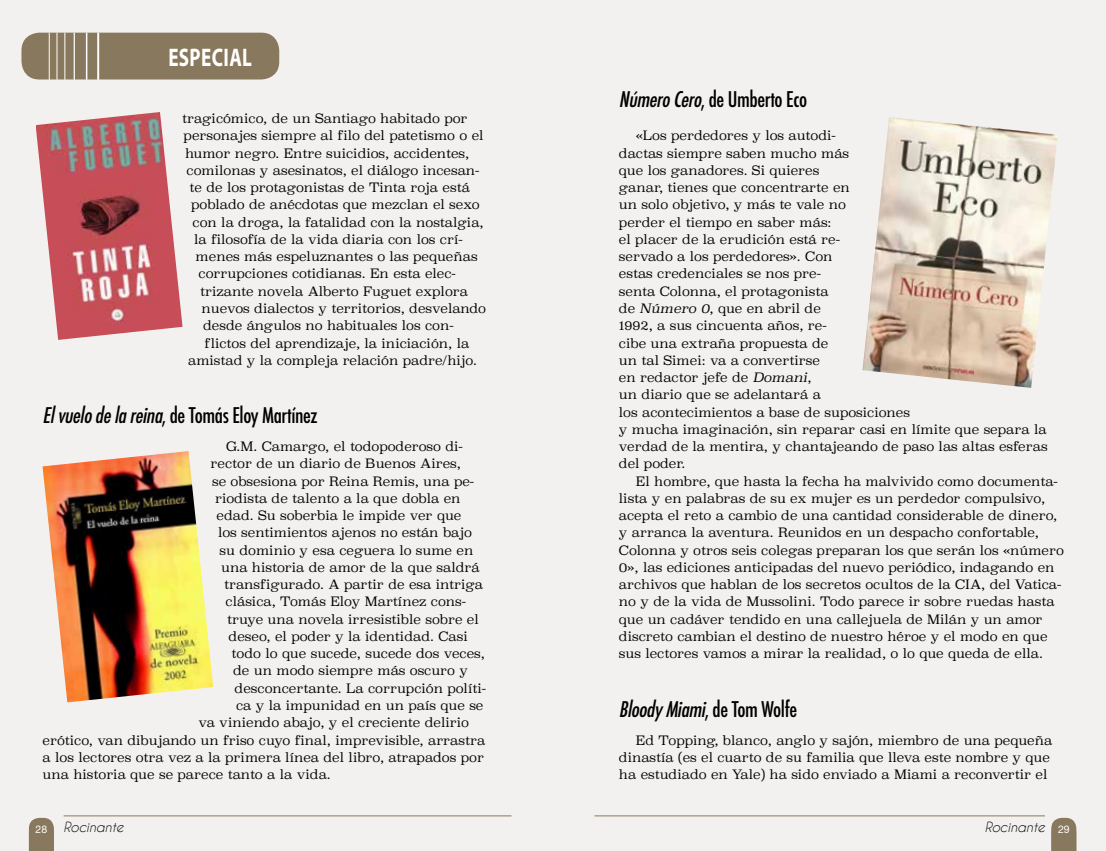
<style>
.page{position:relative;width:1106px;height:851px;background:#fff}
.page>*{position:absolute;margin:0;border:0;box-sizing:border-box;transform-origin:0 0}
.t1{font:700 25.5px "Myriad Pro";letter-spacing:.02em;color:#fff;scale:.75 1}
.t2{font:500 condensed 21px "Futura";letter-spacing:-.02em;color:#000}
.t3{font:italic 500 condensed 21px "Futura";color:#000}
.t4{font:italic 13.2px "Caviar Dreams";color:#000}
.t5{font:12.75px/17.2px "Superclarendon Lt";color:#000}
.s1{font-style:italic}
.s2{font-style:normal}
</style>
<div class="page">
<div style="left:0;top:0;width:553px;height:850px;background:#f3f1ef"></div>
<div style="left:553px;top:0;width:553px;height:850px;background:#f3f1ef"></div>
<div style="left:21px;top:33px;width:258px;height:46px;background:#88785d;border-radius:18px"></div>
<hr style="left:57px;top:33px;width:1px;height:47px;background:#fff">
<hr style="left:49px;top:33px;width:1px;height:47px;background:#fff">
<hr style="left:64px;top:33px;width:1px;height:47px;background:#fff">
<hr style="left:74px;top:33px;width:1px;height:47px;background:#fff">
<hr style="left:86px;top:33px;width:1px;height:47px;background:#fff">
<hr style="left:97px;top:33px;width:2px;height:47px;background:#fff">
<img style="left:36px;top:112px;width:146px;height:228px">
<img style="left:43px;top:451px;width:170px;height:251px">
<img style="left:862px;top:117px;width:195px;height:271px">
<svg style="left:1051px;top:817px;width:25px;height:33px"></svg>
<hr style="left:594px;top:815px;width:450px;height:1px;background:#88785d">
<svg style="left:29px;top:817px;width:25px;height:33px"></svg>
<hr style="left:64px;top:815px;width:447px;height:1px;background:#88785d">
<h1 class="t1" style="left:168px;top:41px;width:113px">ESPECIAL</h1>
<h2 class="t2" style="left:619px;top:86px;width:190px"><span class="s1">NúmeroCero</span>, de Umberto Eco</h2>
<p class="t5" style="left:619px;top:127px;width:430px;text-indent:17px">«Los perdedores y los autodi-<br>dactas siempre saben mucho más<br>que los ganadores. Si quieres<br>ganar, tienes que concentrarte en<br>un solo objetivo, y más te vale no<br>perder el tiempo en saber más:<br>el placer de la erudición está re-<br>servado a los perdedores». Con<br>estas credenciales se nos pre-<br>senta Colonna, el protagonista<br>de <span class="s1">Número 0</span>, que en abril de<br>1992, a sus cincuenta años, re-<br>cibe una extraña propuesta de<br>un tal Simei: va a convertirse<br>en redactor jefe de <span class="s1">Domani</span>,<br>un diario que se adelantará a<br>los acontecimientos a base de suposiciones<br>y mucha imaginación, sin reparar casi en límite que separa la verdad de la mentira, y chantajeando de paso las altas esferas del poder.</p>
<p class="t5" style="left:619px;top:472px;width:446px;text-indent:17px">El hombre, que hasta la fecha ha malvivido como documenta&shy;lista y en palabras de su ex mujer es un perdedor compulsivo, acepta el reto a cambio de una cantidad considerable de dinero, y arranca la aventura. Reunidos en un despacho confortable, Colonna y otros seis colegas preparan los que serán los «número 0», las ediciones anticipadas del nuevo periódico, indagando en archivos que hablan de los secretos ocultos de la CIA, del Vatica&shy;no y de la vida de Mussolini. Todo parece ir sobre ruedas hasta que un cadáver tendido en una callejuela de Milán y un amor discreto cambian el destino de nuestro héroe y el modo en que sus lectores vamos a mirar la realidad, o lo que queda de ella.</p>
<h2 class="t3" style="left:619px;top:695px;width:180px">BloodyMiami<span class="s2">, d e To m Wo l f e</span></h2>
<p class="t5" style="left:619px;top:731px;width:435px;text-indent:17px">Ed Topping, blanco, anglo y sajón, miembro de una pequeña dinastía (es el cuarto de su familia que lleva este nombre y que ha estudiado en Yale) ha sido enviado a Miami a reconvertir el</p>
<p class="t5" style="left:182px;top:110px;width:287px">tragicómico, de un Santiago habitado por</p>
<p class="t5" style="left:184px;top:127px;width:301px">personajes siempre al filo del patetismo o el</p>
<p class="t5" style="left:185px;top:144px;width:286px">humor negro. Entre suicidios, accidentes,</p>
<p class="t5" style="left:187px;top:161px;width:294px">comilonas y asesinatos, el diálogo incesan-</p>
<p class="t5" style="left:190px;top:179px;width:282px">te de los protagonistas de Tinta roja está</p>
<p class="t5" style="left:191px;top:196px;width:290px">poblado de anécdotas que mezclan el sexo</p>
<p class="t5" style="left:193px;top:213px;width:292px">con la droga, la fatalidad con la nostalgia,</p>
<p class="t5" style="left:194px;top:230px;width:270px">la filosofía de la vida diaria con los crí-</p>
<p class="t5" style="left:196px;top:248px;width:283px">menes más espeluznantes o las pequeñas</p>
<p class="t5" style="left:199px;top:265px;width:259px">corrupciones cotidianas. En esta elec-</p>
<p class="t5" style="left:200px;top:282px;width:269px">trizante novela Alberto Fuguet explora</p>
<p class="t5" style="left:202px;top:299px;width:286px">nuevos dialectos y territorios, desvelando</p>
<p class="t5" style="left:203px;top:317px;width:252px">desde ángulos no habituales los con-</p>
<p class="t5" style="left:205px;top:334px;width:266px">flictos del aprendizaje, la iniciación, la</p>
<p class="t5" style="left:188px;top:351px;width:290px">amistad y la compleja relación padre/hijo.</p>
<h2 class="t2" style="left:43px;top:402px;width:277px"><span class="s1">Elvuelodelareina</span>, de Tomás Eloy Martínez</h2>
<p class="t5" style="left:226px;top:437px;width:238px">G.M. Camargo, el todopoderoso di-</p>
<p class="t5" style="left:211px;top:455px;width:252px">rector de un diario de Buenos Aires,</p>
<p class="t5" style="left:212px;top:472px;width:263px">se obsesiona por Reina Remis, una pe-</p>
<p class="t5" style="left:215px;top:489px;width:247px">riodista de talento a la que dobla en</p>
<p class="t5" style="left:217px;top:506px;width:246px">edad. Su soberbia le impide ver que</p>
<p class="t5" style="left:218px;top:524px;width:255px">los sentimientos ajenos no están bajo</p>
<p class="t5" style="left:220px;top:541px;width:255px">su dominio y esa ceguera lo sume en</p>
<p class="t5" style="left:221px;top:558px;width:260px">una historia de amor de la que saldrá</p>
<p class="t5" style="left:224px;top:575px;width:260px">transfigurado. A partir de esa intriga</p>
<p class="t5" style="left:226px;top:593px;width:242px">clásica, Tomás Eloy Martínez cons-</p>
<p class="t5" style="left:227px;top:610px;width:253px">truye una novela irresistible sobre el</p>
<p class="t5" style="left:229px;top:627px;width:240px">deseo, el poder y la identidad. Casi</p>
<p class="t5" style="left:232px;top:644px;width:255px">todo lo que sucede, sucede dos veces,</p>
<p class="t5" style="left:233px;top:662px;width:236px">de un modo siempre más oscuro y</p>
<p class="t5" style="left:235px;top:679px;width:253px">desconcertante. La corrupción políti-</p>
<p class="t5" style="left:236px;top:696px;width:249px">ca y la impunidad en un país que se</p>
<p class="t5" style="left:199px;top:713px;width:272px">va viniendo abajo, y el creciente delirio</p>
<p class="t5" style="left:43px;top:731px;width:444px">erótico, van dibujando un friso cuyo final, imprevisible, arrastra</p>
<p class="t5" style="left:43px;top:748px;width:443px">a los lectores otra vez a la primera línea del libro, atrapados por</p>
<p class="t5" style="left:43px;top:765px;width:290px">una historia que se parece tanto a la vida.</p>
<p class="t4" style="left:36px;top:819px;width:89px"><sub>28</sub> Rocinante</p>
<p class="t4" style="left:984px;top:819px;width:86px">Rocinante <sub>29</sub></p>
</div>
